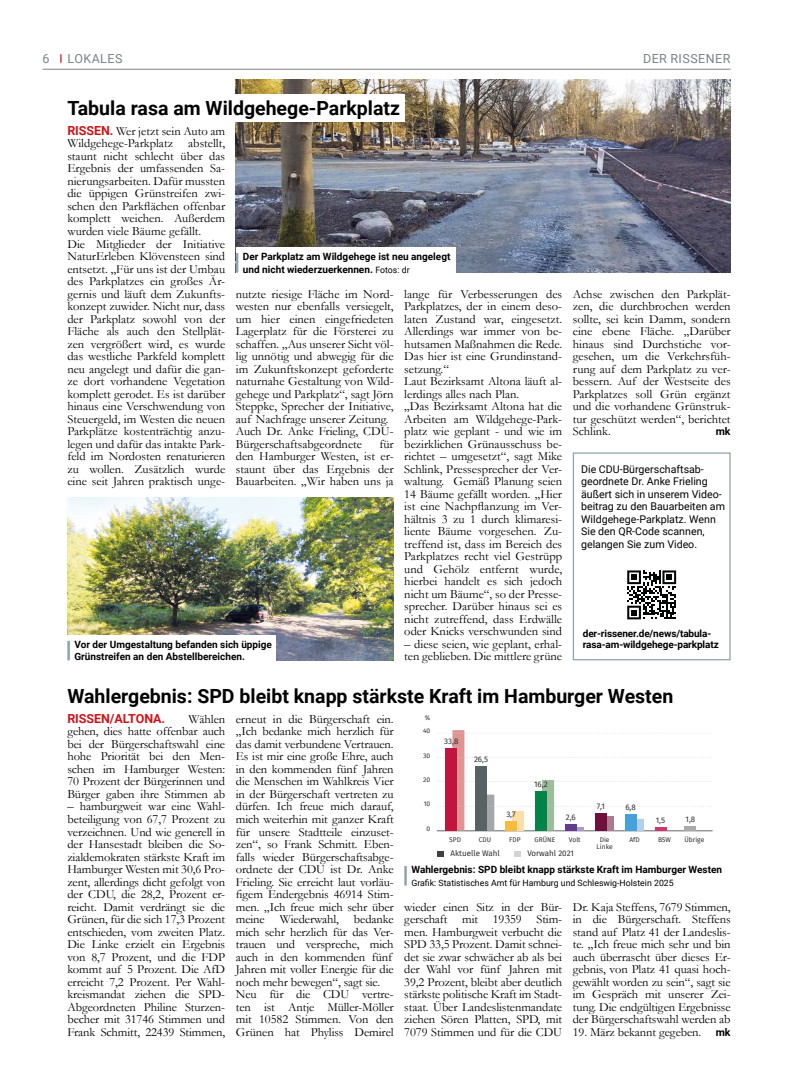
<style>
.page{position:relative;width:798px;height:1071px;background:#fff}
.page>*{position:absolute;margin:0;border:0;box-sizing:border-box;transform-origin:0 0}
.t1{font:700 19.5px "Roboto";color:#000}
.t2{font:12.5px/12.5px "Garamond";color:#000;text-align:justify}
.t3{font:12.5px "Roboto";letter-spacing:.035em;color:#7c8286}
.t4{font:700 12.5px "Roboto";letter-spacing:-.005em;color:#cf1419}
.t5{font:10.62px/12.5px "Roboto";color:#000}
.t6{font:700 10.62px "Roboto";color:#000}
.t7{font:700 10px/12.5px "Roboto";color:#000}
.t8{font:8.75px "Roboto";color:#000}
.t9{font:8px "Fira Sans";color:#303031}
.t10{font:6.62px/7.2px "Fira Sans";color:#303031;text-align:center}
.s1{font-family:"Roboto";font-weight:700;color:#cf1419}
.s2{font-weight:400;font-size:8.75px}
.s3{font-family:"Roboto";font-weight:700;font-size:10.62px}
</style>
<div class="page">
<hr style="left:43px;top:69px;width:687px;height:1px;background:#7c8286">
<img style="left:236px;top:80px;width:494px;height:192px">
<div style="left:225px;top:95px;width:179px;height:27px;background:#fff"></div>
<div style="left:236px;top:247px;width:219px;height:27px;background:#fff"></div>
<svg style="left:236px;top:253px;width:2px;height:19px"></svg>
<img style="left:67px;top:497px;width:326px;height:163px">
<div style="left:572px;top:452px;width:158px;height:208px;border:1px solid #8ea2af"></div>
<svg style="left:627px;top:570px;width:49px;height:49px"></svg>
<div style="left:67px;top:635px;width:209px;height:29px;background:#fff"></div>
<hr style="left:67px;top:640px;width:3px;height:20px;background:#8fa3af">
<hr style="left:404px;top:865px;width:2px;height:20px;background:#8fa3af">
<hr style="left:436px;top:830px;width:276px;height:1px;background:#676767">
<svg style="left:437px;top:730px;width:272px;height:100px"></svg>
<svg style="left:576px;top:826px;width:7px;height:4px"></svg>
<svg style="left:606px;top:815px;width:7px;height:15px"></svg>
<svg style="left:636px;top:818px;width:7px;height:12px"></svg>
<div style="left:445px;top:747px;width:12px;height:83px;background:#c11540"></div>
<div style="left:475px;top:765px;width:12px;height:65px;background:#576265"></div>
<div style="left:505px;top:820px;width:12px;height:10px;background:#f7bc3c"></div>
<div style="left:534px;top:791px;width:12px;height:39px;background:#008549"></div>
<div style="left:564px;top:823px;width:12px;height:7px;background:#643b8f"></div>
<div style="left:594px;top:813px;width:12px;height:17px;background:#6e0f3d"></div>
<div style="left:624px;top:813px;width:12px;height:17px;background:#45a1da"></div>
<svg style="left:654px;top:826px;width:12px;height:4px"></svg>
<div style="left:684px;top:825px;width:12px;height:5px;background:#a9a9a9"></div>
<div style="left:437px;top:850px;width:7px;height:6px;background:#404040"></div>
<svg style="left:514px;top:851px;width:6px;height:5px"></svg>
<p class="t3" style="left:43px;top:50px;width:9px">6</p>
<p class="t3" style="left:68px;top:50px;width:56px">LOKALES</p>
<p class="t3" style="left:642px;top:50px;width:89px">DER RISSENER</p>
<h1 class="t1" style="left:67px;top:94px;width:334px">Tabula rasa am Wildgehege-Parkplatz</h1>
<p class="t2" style="left:67px;top:124px;width:159px;text-align:left"><span class="s1">RISSEN.</span> Wer jetzt sein Auto am<br>Wildgehege-Parkplatz abstellt, staunt nicht schlecht über das<br>Ergebnis der umfassenden Sa&shy;nierungsarbeiten. Dafür mussten die üppigen Grünstreifen zwi&shy;schen den Parkflächen offenbar komplett weichen. Außerdem wurden viele Bäume gefällt.<br>Die Mitglieder der Initiative<br>NaturErleben Klövensteen sind entsetzt. „Für uns ist der Umbau des Parkplatzes ein großes Är&shy;gernis und läuft dem Zukunfts&shy;konzept zuwider. Nicht nur, dass der Parkplatz sowohl von der<br>Fläche als auch den Stellplät&shy;zen vergrößert wird, es wurde das westliche Parkfeld komplett neu angelegt und dafür die gan&shy;ze dort vorhandene Vegetation komplett gerodet. Es ist darüber hinaus eine Verschwendung von<br>Steuergeld, im Westen die neuen<br>Parkplätze kostenträchtig anzu&shy;legen und dafür das intakte Park&shy;feld im Nordosten renaturieren zu wollen. Zusätzlich wurde eine seit Jahren praktisch unge-</p>
<p class="t7" style="left:243px;top:250px;width:209px">Der Parkplatz am Wildgehege ist neu angelegt und nicht wiederzuerkennen. <span class="s2">Fotos: dr</span></p>
<p class="t2" style="left:404px;top:287px;width:159px;text-align:left">lange für Verbesserungen des<br>Parkplatzes, der in einem deso&shy;laten Zustand war, eingesetzt.<br>Allerdings war immer von be&shy;hutsamen Maßnahmen die Rede.<br>Das hier ist eine Grundinstand&shy;setzung.“<br>Laut Bezirksamt Altona läuft al&shy;lerdings alles nach Plan.<br>„Das Bezirksamt Altona hat die<br>Arbeiten am Wildgehege-Park&shy;platz wie geplant - und wie im bezirklichen Grünausschuss be&shy;richtet – umgesetzt“, sagt Mike<br>Schlink, Pressesprecher der Ver&shy;waltung. Gemäß Planung seien<br>14 Bäume gefällt worden. „Hier ist eine Nachpflanzung im Ver&shy;hältnis 3 zu 1 durch klimaresi&shy;liente Bäume vorgesehen. Zu&shy;treffend ist, dass im Bereich des<br>Parkplatzes recht viel Gestrüpp und Gehölz entfernt wurde, hierbei handelt es sich jedoch nicht um Bäume“, so der Presse&shy;sprecher. Darüber hinaus sei es nicht zutreffend, dass Erdwälle oder Knicks verschwunden sind</p>
<p class="t2" style="left:404px;top:637px;width:159px">– diese seien, wie geplant, erhal&shy;ten geblieben. Die mittlere grüne</p>
<p class="t2" style="left:236px;top:287px;width:159px;text-align:left">nutzte riesige Fläche im Nord&shy;westen nur ebenfalls versiegelt, um hier einen eingefriedeten<br>Lagerplatz für die Försterei zu schaffen. „Aus unserer Sicht völ&shy;lig unnötig und abwegig für die im Zukunftskonzept geforderte naturnahe Gestaltung von Wild&shy;gehege und Parkplatz“, sagt Jörn<br>Steppke, Sprecher der Initiative, auf Nachfrage unserer Zeitung.<br>Auch Dr. Anke Frieling, CDU-<br>Bürgerschaftsabgeordnete</p>
<p class="t2" style="left:572px;top:287px;width:159px">Achse zwischen den Parkplät&shy;zen, die durchbrochen werden sollte, sei kein Damm, sondern eine ebene Fläche. „Darüber hinaus sind Durchstiche vor&shy;gesehen, um die Verkehrsfüh&shy;rung auf dem Parkplatz zu ver&shy;bessern. Auf der Westseite des Parkplatzes soll Grün ergänzt und die vorhandene Grünstruk&shy;tur geschützt werden“, berichtet Schlink.</p>
<p class="t6" style="left:715px;top:424px;width:16px">mk</p>
<p class="t5" style="left:581px;top:462px;width:145px">Die CDU-Bürgerschaftsab&shy;geordnete Dr. Anke Frieling äußert sich in unserem Video&shy;beitrag zu den Bauarbeiten am<br>Wildgehege-Parkplatz. Wenn<br>Sie den QR-Code scannen, gelangen Sie zum Video.</p>
<p class="t2" style="left:236px;top:437px;width:159px;text-indent:143px">für den Hamburger Westen, ist er&shy;staunt über das Ergebnis der Bauarbeiten. „Wir haben uns ja</p>
<p class="t7" style="left:582px;top:627px;width:137px;line-height:11.2px">der-rissener.de/news/tabula&shy;rasa-am-wildgehege-parkplatz</p>
<h1 class="t1" style="left:67px;top:681px;width:607px">Wahlergebnis: SPD bleibt knapp stärkste Kraft im Hamburger Westen</h1>
<p class="t4" style="left:67px;top:709px;width:99px">RISSEN/ALTONA.</p>
<p class="t7" style="left:74px;top:637px;width:199px">Vor der Umgestaltung befanden sich üppige<br>Grünstreifen an den Abstellbereichen.</p>
<p class="t2" style="left:236px;top:712px;width:159px;text-align:left">erneut in die Bürgerschaft ein. „Ich bedanke mich herzlich für das damit verbundene Vertrauen.<br>Es ist mir eine große Ehre, auch in den kommenden fünf Jahren die Menschen im Wahlkreis Vier in der Bürgerschaft vertreten zu dürfen. Ich freue mich darauf, mich weiterhin mit ganzer Kraft für unsere Stadtteile einzuset&shy;zen“, so Frank Schmitt. Eben&shy;falls wieder Bürgerschaftsabge&shy;ordnete der CDU ist Dr. Anke<br>Frieling. Sie erreicht laut vorläu&shy;figem Endergebnis 46914 Stim&shy;men. „Ich freue mich sehr über meine Wiederwahl, bedanke mich sehr herzlich für das Ver&shy;trauen und verspreche, mich auch in den kommenden fünf<br>Jahren mit voller Energie für die noch mehr bewegen“, sagt sie.<br>Neu für die CDU vertre&shy;ten ist Antje Müller-Möller mit 10582 Stimmen. Von den<br>Grünen hat Phyliss Demirel</p>
<p class="t2" style="left:67px;top:712px;width:159px;text-indent:121px">Wählen gehen, dies hatte offenbar auch bei der Bürgerschaftswahl eine hohe Priorität bei den Men&shy;schen im Hamburger Westen:<br>70 Prozent der Bürgerinnen und Bürger gaben ihre Stimmen ab</p>
<p class="t2" style="left:67px;top:799px;width:159px">– hamburgweit war eine Wahl&shy;beteiligung von 67,7 Prozent zu verzeichnen. Und wie generell in der Hansestadt bleiben die So&shy;zialdemokraten stärkste Kraft im Hamburger Westen mit 30,6 Pro&shy;zent, allerdings dicht gefolgt von der CDU, die 28,2, Prozent er&shy;reicht. Damit verdrängt sie die Grünen, für die sich 17,3 Prozent entschieden, vom zweiten Platz.<br>Die Linke erzielt ein Ergebnis von 8,7 Prozent, und die FDP kommt auf 5 Prozent. Die AfD erreicht 7,2 Prozent. Per Wahl&shy;kreismandat ziehen die SPD-Abgeordneten Philine Sturzen&shy;becher mit 31746 Stimmen und Frank Schmitt, 22439 Stimmen,</p>
<p class="t10" style="left:424px;top:713px;width:7px">%</p>
<p class="t10" style="left:423px;top:726px;width:9px">40</p>
<p class="t9" style="left:444px;top:735px;width:16px">33,8</p>
<p class="t10" style="left:423px;top:751px;width:9px">30</p>
<p class="t9" style="left:474px;top:753px;width:16px">26,5</p>
<p class="t10" style="left:423px;top:775px;width:8px">20</p>
<p class="t9" style="left:534px;top:778px;width:15px">16,2</p>
<p class="t10" style="left:423px;top:799px;width:8px">10</p>
<p class="t9" style="left:596px;top:800px;width:10px">7,1</p>
<p class="t9" style="left:625px;top:801px;width:12px">6,8</p>
<p class="t9" style="left:506px;top:808px;width:11px">3,7</p>
<p class="t9" style="left:565px;top:810px;width:12px">2,6</p>
<p class="t9" style="left:655px;top:813px;width:11px">1,5</p>
<p class="t9" style="left:685px;top:812px;width:11px">1,8</p>
<p class="t10" style="left:426px;top:824px;width:5px">0</p>
<p class="t10" style="left:449px;top:835px;width:13px">SPD</p>
<p class="t10" style="left:478px;top:835px;width:14px">CDU</p>
<p class="t10" style="left:509px;top:835px;width:13px">FDP</p>
<p class="t10" style="left:534px;top:835px;width:22px">GRÜNE</p>
<p class="t10" style="left:568px;top:835px;width:13px">Volt</p>
<p class="t10" style="left:596px;top:835px;width:18px">Die<br>Linke</p>
<p class="t10" style="left:629px;top:835px;width:12px">AfD</p>
<p class="t10" style="left:657px;top:835px;width:14px">BSW</p>
<p class="t10" style="left:684px;top:835px;width:21px">Übrige</p>
<p class="t9" style="left:450px;top:847px;width:51px">Aktuelle Wahl</p>
<p class="t9" style="left:527px;top:847px;width:48px">Vorwahl 2021</p>
<p class="t7" style="left:411px;top:862px;width:312px">Wahlergebnis: SPD bleibt knapp stärkste Kraft im Hamburger Westen</p>
<p class="t8" style="left:411px;top:876px;width:264px">Grafik: Statistisches Amt für Hamburg und Schleswig-Holstein 2025</p>
<p class="t2" style="left:404px;top:899px;width:159px">wieder einen Sitz in der Bür&shy;gerschaft mit 19359 Stim&shy;men. Hamburgweit verbucht die SPD 33,5 Prozent. Damit schnei&shy;det sie zwar schwächer ab als bei der Wahl vor fünf Jahren mit 39,2 Prozent, bleibt aber deutlich stärkste politische Kraft im Stadt&shy;staat. Über Landeslistenmandate ziehen Sören Platten, SPD, mit 7079 Stimmen und für die CDU</p>
<p class="t2" style="left:572px;top:899px;width:159px">Dr. Kaja Steffens, 7679 Stimmen, in die Bürgerschaft. Steffens stand auf Platz 41 der Landeslis&shy;te. „Ich freue mich sehr und bin auch überrascht über dieses Er&shy;gebnis, von Platz 41 quasi hoch&shy;gewählt worden zu sein“, sagt sie im Gespräch mit unserer Zei&shy;tung. Die endgültigen Ergebnisse der Bürgerschaftswahl werden ab</p>
<p class="t2" style="left:572px;top:1024px;width:159px">19. März bekannt gegeben. <span class="s3">mk</span></p>
</div>
